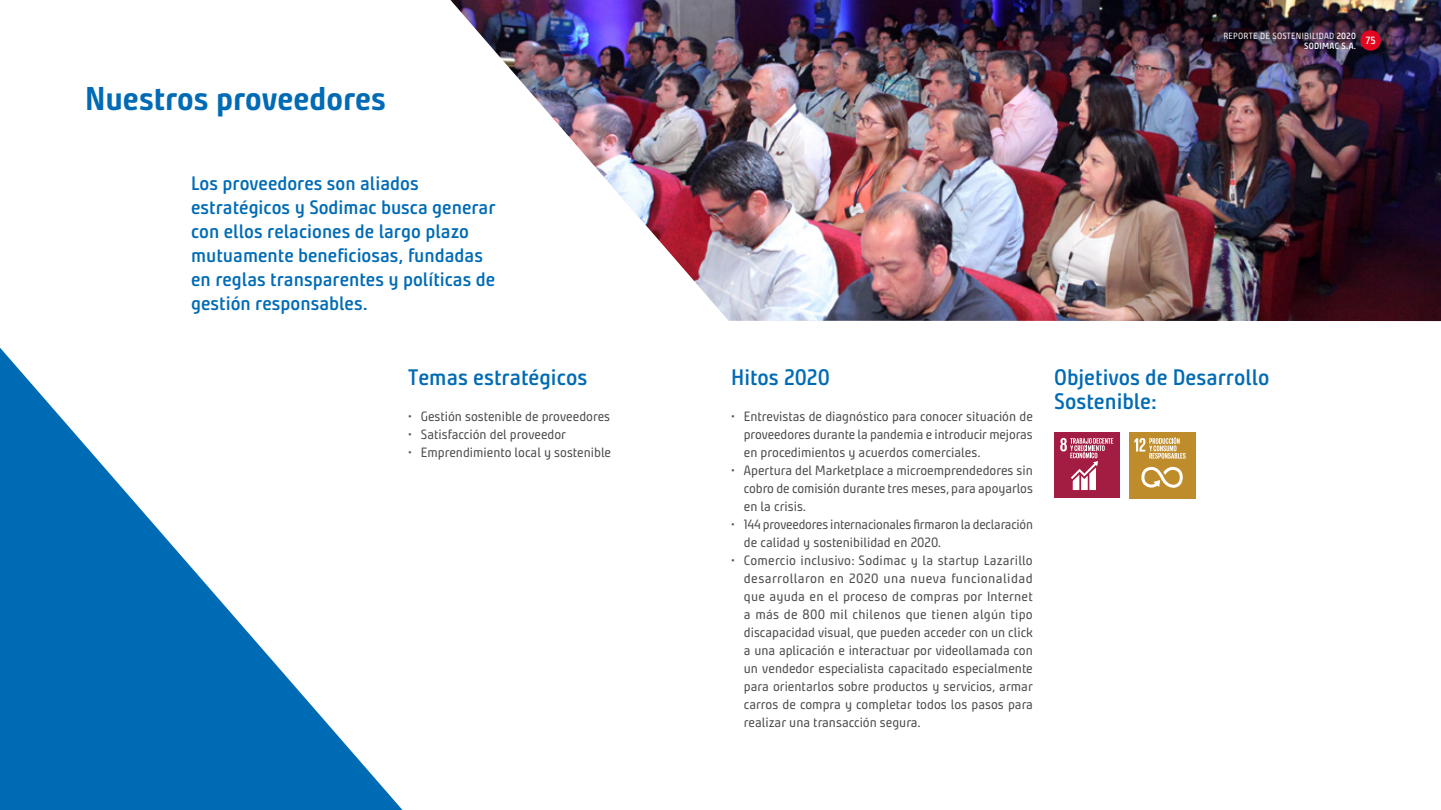
<style>
.page{position:relative;width:1441px;height:810px;background:#fff}
.page>*{position:absolute;margin:0;border:0;box-sizing:border-box;transform-origin:0 0}
.t1{font:700 33px "Bunday Clean";color:#006bb5}
.t2{font:700 22.5px/24px "Bunday Clean Se";color:#006bb5}
.t3{font:700 19.5px/24px "Bunday Clean Se";color:#006bb5}
.t4{font:13.5px/18px "Bunday Clean";color:#4a4a49;text-align:justify}
.t5{font:700 10.5px "Bunday Clean Se";color:#fff}
.t6{font:9px "Bunday Clean";letter-spacing:.03em;color:#fff}
.t7{font:700 9px "Bunday Clean Se";letter-spacing:.03em;color:#fff}
.s1{font-family:"Bunday Clean Se";font-weight:700}
</style>
<div class="page">
<svg style="left:0;top:348px;width:402px;height:462px;fill:#006bb5"></svg>
<div style="left:1129px;top:433px;width:66px;height:66px;background:#bf8c2b"></div>
<svg style="left:1141px;top:467px;width:41px;height:21px"></svg>
<svg style="left:1134px;top:437px;width:51px;height:22px"></svg>
<div style="left:1054px;top:433px;width:65px;height:65px;background:#a31c42"></div>
<svg style="left:1060px;top:438px;width:53px;height:52px"></svg>
<img style="left:450px;top:0;width:990px;height:321px">
<div style="left:1360px;top:30px;width:20px;height:21px;background:#e3051f;border-radius:50%"></div>
<h1 class="t1" style="left:85px;top:77px;width:302px">Nuestros proveedores</h1>
<h3 class="t3" style="left:191px;top:171px;width:306px">Los proveedores son aliados estratégicos y Sodimac busca generar con ellos relaciones de largo plazo mutuamente beneficiosas, fundadas en reglas transparentes y políticas de gestión responsables.</h3>
<h2 class="t2" style="left:408px;top:365px;width:181px">Temas estratégicos</h2>
<p class="t4" style="left:408px;top:407px;width:203px">• Gestión sostenible de proveedores</p>
<p class="t4" style="left:408px;top:425px;width:159px">• Satisfacción del proveedor</p>
<p class="t4" style="left:408px;top:443px;width:204px">• Emprendimiento local y sostenible</p>
<p class="t6" style="left:1223px;top:30px;width:134px">REPORTE DE SOSTENIBILIDAD <span class="s1">2020</span></p>
<p class="t7" style="left:1303px;top:40px;width:53px">SODIMAC S.A.</p>
<p class="t5" style="left:1365px;top:33px;width:11px">75</p>
<h2 class="t2" style="left:731px;top:365px;width:100px">Hitos 2020</h2>
<p class="t4" style="left:743px;top:407px;width:290px;text-indent:-13px">• Entrevistas de diagnóstico para conocer situación de proveedores durante la pandemia e introducir mejoras en procedimientos y acuerdos comerciales.</p>
<p class="t4" style="left:743px;top:461px;width:290px;text-indent:-13px">• Apertura del Marketplace a microemprendedores sin cobro de comisión durante tres meses, para apoyarlos en la crisis.</p>
<p class="t4" style="left:743px;top:515px;width:291px;text-indent:-13px">• 144 proveedores internacionales firmaron la declaración de calidad y sostenibilidad en 2020.</p>
<p class="t4" style="left:743px;top:551px;width:290px;text-indent:-13px">• Comercio inclusivo: Sodimac y la startup Lazarillo desarrollaron en 2020 una nueva funcionalidad que ayuda en el proceso de compras por Internet a más de 800 mil chilenos que tienen algún tipo discapacidad visual, que pueden acceder con un click a una aplicación e interactuar por videollamada con un vendedor especialista capacitado especialmente para orientarlos sobre productos y servicios, armar carros de compra y completar todos los pasos para realizar una transacción segura.</p>
<h2 class="t2" style="left:1054px;top:365px;width:217px">Objetivos de Desarrollo<br>Sostenible:</h2>
</div>
